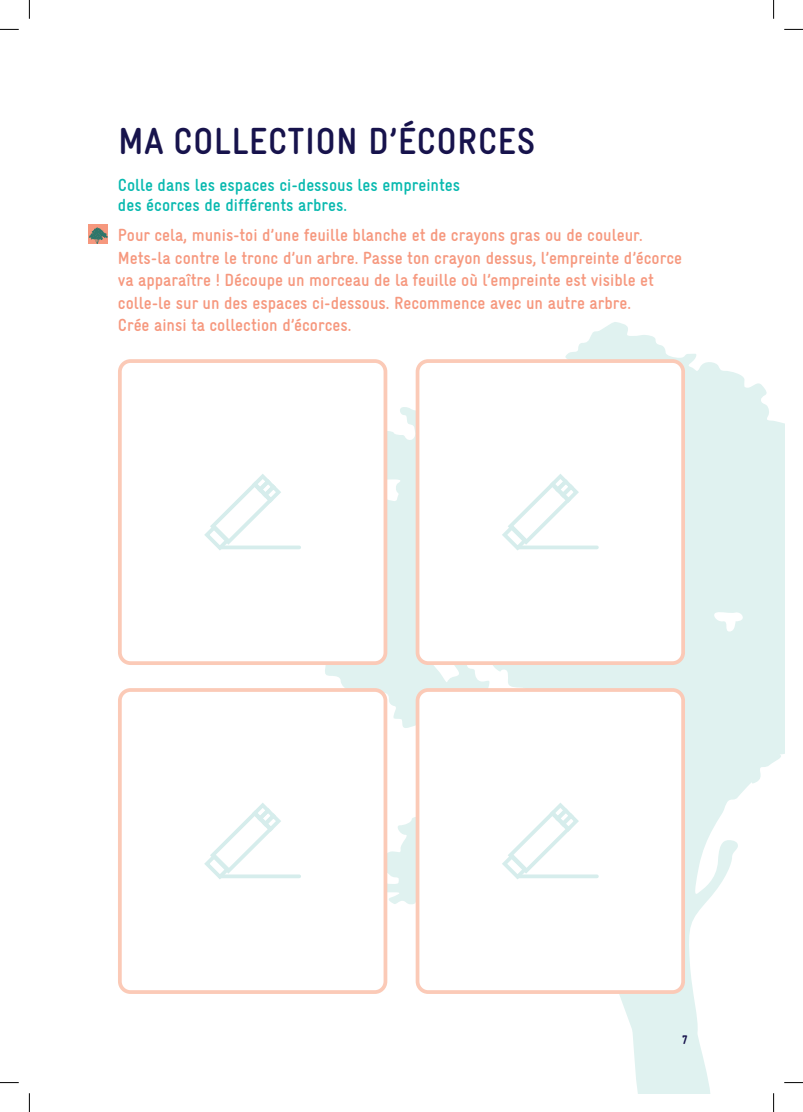
<style>
.page{position:relative;width:803px;height:1112px;background:#fff}
.page>*{position:absolute;margin:0;border:0;box-sizing:border-box;transform-origin:0 0}
.t1{font:700 condensed 37.5px "Gravur LL";letter-spacing:.01em;color:#17134c}
.t2{font:700 condensed 17.5px/22.5px "Gravur LL";color:#f6987e}
.t3{font:700 condensed 17.5px/20px "Gravur LL";color:#08b9af}
.t4{font:900 12.5px "Gravur Condensed Pro";color:#17134c}
</style>
<div class="page">
<svg style="left:316px;top:322px;width:468px;height:770px"></svg>
<div style="left:88px;top:224px;width:20px;height:20px;background:#f6987e"></div>
<svg style="left:89px;top:227px;width:19px;height:17px"></svg>
<div style="left:120px;top:361px;width:265px;height:302px;background:#fff;border-radius:11px"></div>
<svg style="left:204px;top:474px;width:80px;height:76px"></svg>
<svg style="left:220px;top:545px;width:79px;height:4px"></svg>
<div style="left:118px;top:359px;width:269px;height:305px;border:4px solid #fbcab7;border-radius:11px"></div>
<div style="left:120px;top:689px;width:265px;height:302px;background:#fff;border-radius:11px"></div>
<svg style="left:204px;top:803px;width:80px;height:76px"></svg>
<svg style="left:220px;top:874px;width:79px;height:4px"></svg>
<div style="left:118px;top:688px;width:269px;height:305px;border:4px solid #fbcab7;border-radius:11px"></div>
<div style="left:417px;top:361px;width:266px;height:302px;background:#fff;border-radius:11px"></div>
<svg style="left:502px;top:474px;width:79px;height:77px"></svg>
<svg style="left:518px;top:545px;width:79px;height:4px"></svg>
<div style="left:416px;top:359px;width:269px;height:305px;border:4px solid #fbcab7;border-radius:11px"></div>
<div style="left:417px;top:689px;width:266px;height:302px;background:#fff;border-radius:11px"></div>
<svg style="left:502px;top:803px;width:79px;height:76px"></svg>
<svg style="left:518px;top:874px;width:79px;height:4px"></svg>
<div style="left:416px;top:688px;width:269px;height:305px;border:4px solid #fbcab7;border-radius:11px"></div>
<svg style="left:0;top:29px;width:19px;height:1px"></svg>
<svg style="left:784px;top:29px;width:19px;height:1px"></svg>
<svg style="left:0;top:1082px;width:19px;height:1px"></svg>
<svg style="left:784px;top:1082px;width:19px;height:1px"></svg>
<svg style="left:29px;top:0;width:1px;height:19px"></svg>
<svg style="left:29px;top:1093px;width:1px;height:18px"></svg>
<svg style="left:773px;top:0;width:1px;height:19px"></svg>
<svg style="left:773px;top:1093px;width:1px;height:18px"></svg>
<h1 class="t1" style="left:118px;top:116px;width:419px">MA COLLECTION D’ÉCORCES</h1>
<p class="t3" style="left:118px;top:174px;width:344px">Colle dans les espaces ci-dessous les empreintes des écorces de différents arbres.</p>
<p class="t2" style="left:118px;top:223px;width:566px">Pour cela, munis-toi d’une feuille blanche et de crayons gras ou de couleur.<br>Mets-la contre le tronc d’un arbre. Passe ton crayon dessus, l’empreinte d’écorce va apparaître ! Découpe un morceau de la feuille où l’empreinte est visible et colle-le sur un des espaces ci-dessous. Recommence avec un autre arbre.<br>Crée ainsi ta collection d’écorces.</p>
<p class="t4" style="left:682px;top:1032px;width:7px">7</p>
</div>
